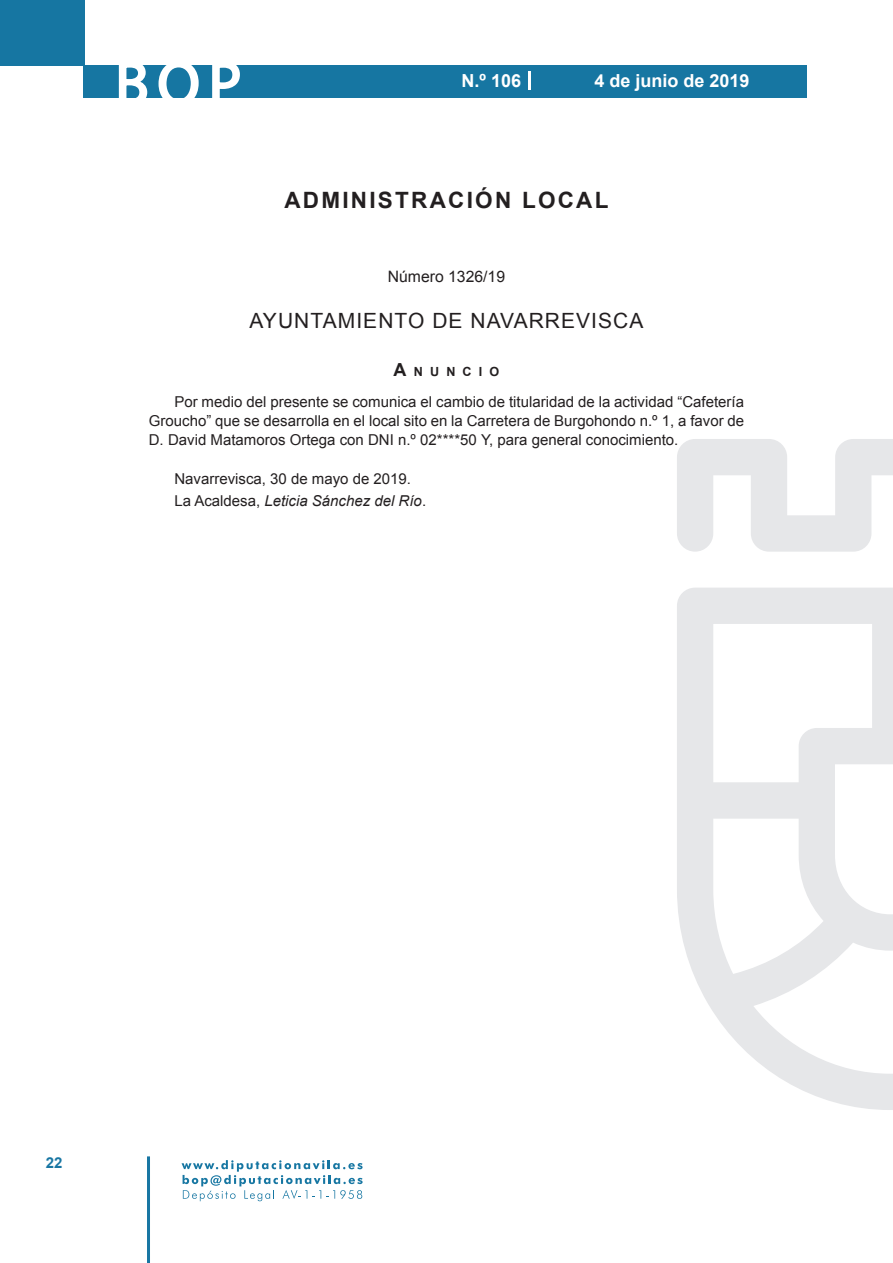
<style>
.page{position:relative;width:893px;height:1263px;background:#fff}
.page>*{position:absolute;margin:0;border:0;box-sizing:border-box;transform-origin:0 0}
.t1{font:500 61.5px "Avant Garde";color:#fff}
.t2{font:700 22.5px "Arial";letter-spacing:.1em;color:#231f20}
.t3{font:21px "Arial";letter-spacing:.05em;color:#231f20}
.t4{font:700 18px "Arial";color:#fff}
.t5{font:15.75px "Arial";color:#231f20}
.t6{font:15px/18.8px "Arial";color:#231f20;text-align:justify}
.t7{font:700 15px "Arial";color:#1876a3}
.t8{font:700 12.6px "Arial";letter-spacing:.57em;color:#231f20}
.s1{font-size:18px}
.s2{font-style:italic}
</style>
<div class="page">
<div style="left:0;top:0;width:85px;height:65px;background:#1676a2"></div>
<div style="left:84px;top:65px;width:723px;height:33px;background:#1676a2"></div>
<svg style="left:118px;top:65px;width:30px;height:33px"></svg>
<svg style="left:158px;top:65px;width:41px;height:33px"></svg>
<svg style="left:212px;top:65px;width:28px;height:33px"></svg>
<svg style="left:182px;top:1160px;width:181px;height:41px"></svg>
<hr style="left:147px;top:1156px;width:3px;height:107px;background:#1876a3">
<svg style="left:529px;top:71px;width:2px;height:19px"></svg>
<svg style="left:677px;top:439px;width:216px;height:671px"></svg>
<h1 class="t1" style="left:115px;top:46px;width:128px">BOP</h1>
<p class="t4" style="left:462px;top:69px;width:61px">N.º 106</p>
<p class="t4" style="left:594px;top:69px;width:157px">4 de junio de 2019</p>
<h2 class="t2" style="left:284px;top:185px;width:325px">ADMINISTRACIÓN LOCAL</h2>
<p class="t5" style="left:388px;top:266px;width:119px">Número 1326/19</p>
<h3 class="t3" style="left:249px;top:307px;width:395px">AYUNTAMIENTO DE NAVARREVISCA</h3>
<p class="t8" style="left:394px;top:363px;width:107px"><span class="s1">A</span>NUNCIO</p>
<p class="t6" style="left:149px;top:392px;width:597px;text-indent:26px">Por medio del presente se comunica el cambio de titularidad de la actividad “Cafetería Groucho” que se desarrolla en el local sito en la Carretera de Burgohondo n.º 1, a favor de D. David Matamoros Ortega con DNI n.º 02****50 Y, para general conocimiento.</p>
<p class="t6" style="left:174px;top:468px;width:253px;line-height:22.2px">Navarrevisca, 30 de mayo de 2019.<br>La Acaldesa, <span class="s2">Leticia Sánchez del Río</span>.</p>
<p class="t7" style="left:46px;top:1153px;width:18px">22</p>
</div>
